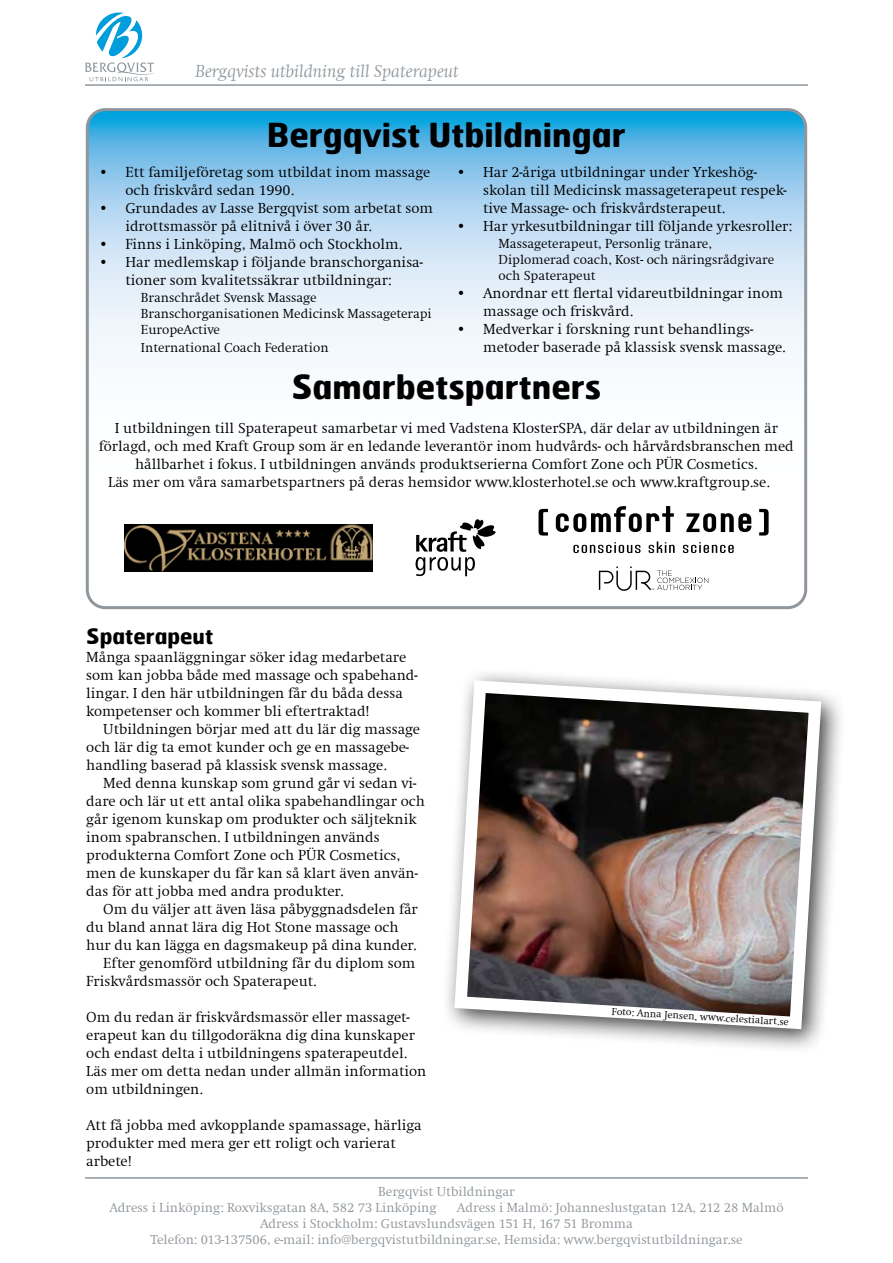
<style>
.page{position:relative;width:893px;height:1263px;background:#fff}
.page>*{position:absolute;margin:0;border:0;box-sizing:border-box;transform-origin:0 0}
.t1{font:700 33px "Hermes";color:#000}
.t2{font:700 21px "Hermes";color:#000}
.t3{font:italic 300 18px "Swift";color:#8f979d}
.t4{font:300 15px/18px "Swift";color:#000}
.t5{font:300 13.5px/16.2px "Swift";color:#8f979d}
.t6{font:300 13.5px/16.2px "Swift";color:#000}
.t7{font:300 10.5px "Swift";color:#000}
</style>
<div class="page">
<hr style="left:85px;top:84px;width:723px;height:2px;background:#8f979d">
<hr style="left:85px;top:1177px;width:723px;height:2px;background:#8f979d">
<svg style="left:85px;top:13px;width:69px;height:68px"></svg>
<svg style="left:87px;top:112px;width:719px;height:496px"></svg>
<div style="left:86px;top:108px;width:721px;height:501px;border:3px solid #8f979d;border-radius:18px"></div>
<div style="left:442px;top:668px;width:404px;height:386px;background:#000;opacity:.75"></div>
<img style="left:448px;top:674px;width:380px;height:361px">
<img style="left:124px;top:525px;width:249px;height:47px">
<svg style="left:416px;top:519px;width:80px;height:57px"></svg>
<svg style="left:573px;top:542px;width:67px;height:11px"></svg>
<svg style="left:649px;top:541px;width:26px;height:12px"></svg>
<svg style="left:683px;top:542px;width:51px;height:11px"></svg>
<svg style="left:538px;top:509px;width:10px;height:26px"></svg>
<svg style="left:556px;top:506px;width:118px;height:26px"></svg>
<svg style="left:686px;top:513px;width:65px;height:19px"></svg>
<svg style="left:759px;top:509px;width:10px;height:26px"></svg>
<svg style="left:599px;top:566px;width:109px;height:25px"></svg>
<p class="t3" style="left:196px;top:62px;width:265px">Bergqvists utbildning till Spaterapeut</p>
<h1 class="t1" style="left:267px;top:114px;width:360px">Bergqvist Utbildningar</h1>
<p class="t4" style="left:125px;top:164px;width:306px;text-indent:-27px">• Ett familjeföretag som utbildat inom massage och friskvård sedan 1990.</p>
<p class="t4" style="left:125px;top:200px;width:309px;text-indent:-27px">• Grundades av Lasse Bergqvist som arbetat som idrottsmassör på elitnivå i över 30 år.</p>
<p class="t4" style="left:98px;top:236px;width:305px">• Finns i Linköping, Malmö och Stockholm.</p>
<p class="t4" style="left:98px;top:254px;width:326px;text-align:center">• Har medlemskap i följande branschorganisa&shy;tioner som kvalitetssäkrar utbildningar:</p>
<p class="t6" style="left:141px;top:289px;width:292px">Branschrådet Svensk Massage<br>Branschorganisationen Medicinsk Massageterapi<br>EuropeActive</p>
<p class="t6" style="left:141px;top:340px;width:189px">International Coach Federation</p>
<p class="t4" style="left:483px;top:164px;width:305px;text-indent:-27px">• Har 2-åriga utbildningar under Yrkeshög&shy;skolan till Medicinsk massageterapeut respek&shy;tive Massage- och friskvårdsterapeut.</p>
<p class="t4" style="left:456px;top:218px;width:338px">• Har yrkesutbildningar till följande yrkesroller:</p>
<p class="t6" style="left:499px;top:235px;width:277px">Massageterapeut, Personlig tränare,<br>Diplomerad coach, Kost- och näringsrådgivare och Spaterapeut</p>
<p class="t4" style="left:483px;top:284px;width:301px;text-indent:-27px">• Anordnar ett flertal vidareutbildningar inom massage och friskvård.</p>
<p class="t4" style="left:483px;top:320px;width:304px;text-indent:-27px">• Medverkar i forskning runt behandlings&shy;metoder baserade på klassisk svensk massage.</p>
<h1 class="t1" style="left:291px;top:366px;width:311px">Samarbetspartners</h1>
<p class="t4" style="left:115px;top:420px;width:665px">I utbildningen till Spaterapeut samarbetar vi med Vadstena KlosterSPA, där delar av utbildningen är</p>
<p class="t4" style="left:99px;top:438px;width:696px">förlagd, och med Kraft Group som är en ledande leverantör inom hudvårds- och hårvårdsbranschen med</p>
<p class="t4" style="left:135px;top:456px;width:624px">hållbarhet i fokus. I utbildningen används produktserierna Comfort Zone och PÜR Cosmetics.</p>
<p class="t4" style="left:108px;top:474px;width:663px">Läs mer om våra samarbetspartners på deras hemsidor www.klosterhotel.se och www.kraftgroup.se.</p>
<h2 class="t2" style="left:86px;top:622px;width:129px">Spaterapeut</h2>
<p class="t4" style="left:86px;top:648px;width:333px">Många spaanläggningar söker idag medarbetare som kan jobba både med massage och spabehand&shy;lingar. I den här utbildningen får du båda dessa kompetenser och kommer bli eftertraktad!</p>
<p class="t4" style="left:86px;top:720px;width:335px;text-indent:17px">Utbildningen börjar med att du lär dig massage och lär dig ta emot kunder och ge en massagebe&shy;handling baserad på klassisk svensk massage.</p>
<p class="t4" style="left:86px;top:774px;width:340px;text-indent:17px">Med denna kunskap som grund går vi sedan vi&shy;dare och lär ut ett antal olika spabehandlingar och går igenom kunskap om produkter och säljteknik inom spabranschen. I utbildningen används produkterna Comfort Zone och PÜR Cosmetics, men de kunskaper du får kan så klart även använ&shy;das för att jobba med andra produkter.</p>
<p class="t4" style="left:103px;top:900px;width:316px">Om du väljer att även läsa påbyggnadsdelen får</p>
<p class="t4" style="left:86px;top:918px;width:314px">du bland annat lära dig Hot Stone massage och</p>
<p class="t4" style="left:86px;top:936px;width:332px">hur du kan lägga en dagsmakeup på dina kunder.</p>
<p class="t4" style="left:103px;top:954px;width:314px">Efter genomförd utbildning får du diplom som</p>
<p class="t4" style="left:86px;top:972px;width:232px">Friskvårdsmassör och Spaterapeut.</p>
<p class="t4" style="left:86px;top:1008px;width:342px">Om du redan är friskvårdsmassör eller massaget&shy;erapeut kan du tillgodoräkna dig dina kunskaper och endast delta i utbildningens spaterapeutdel.<br>Läs mer om detta nedan under allmän information om utbildningen.</p>
<p class="t4" style="left:86px;top:1116px;width:337px">Att få jobba med avkopplande spamassage, härliga produkter med mera ger ett roligt och varierat arbete!</p>
<p class="t7" style="left:612px;top:1006px;width:179px;rotate:3deg">Foto: Anna Jensen, www.celestialart.se</p>
<p class="t5" style="left:109px;top:1183px;width:407px;text-indent:269px">Bergqvist Utbildningar<br>Adress i Linköping: Roxviksgatan 8A, 582 73 Linköping</p>
<p class="t5" style="left:457px;top:1199px;width:328px">Adress i Malmö: Johanneslustgatan 12A, 212 28 Malmö</p>
<p class="t5" style="left:260px;top:1216px;width:374px">Adress i Stockholm: Gustavslundsvägen 151 H, 167 51 Bromma</p>
<p class="t5" style="left:150px;top:1232px;width:594px">Telefon: 013-137506, e-mail: info@bergqvistutbildningar.se, Hemsida: www.bergqvistutbildningar.se</p>
</div>
